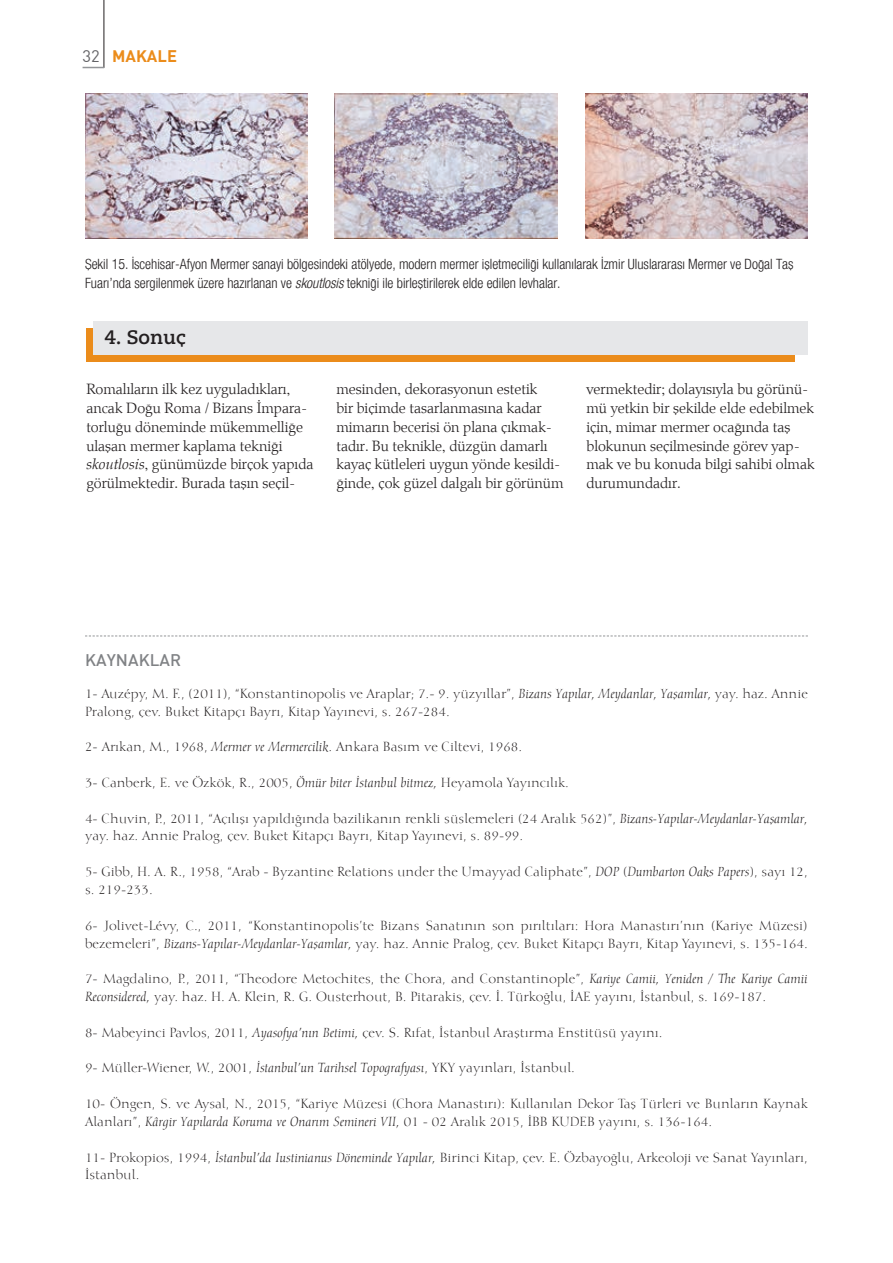
<style>
.page{position:relative;width:893px;height:1263px;background:#fff}
.page>*{position:absolute;margin:0;border:0;box-sizing:border-box;transform-origin:0 0}
.arabaslik{font:700 19.5px "Caecilia";color:#231f20}
.metin{font:500 16.5px "DIN Medium T";letter-spacing:.005em;color:#808285}
.t1{font:16.5px "dinbold T";color:#eb8c1b}
.metin-2{font:15px/18.8px "Palatino Light T";letter-spacing:-.005em;color:#231f20}
.resimalti{font:14.25px/18.3px "Helvetica LCT";color:#231f20}
.metin-3{font:12.75px/17.9px "Calligraph T";color:#231f20}
.s1{font-family:"DINPLAINT";color:#636366}
.s2{font-family:"Helvetica LCIT Italic"}
.s3{font-family:"Palatino Light Italic T"}
.s4{font-family:"Calligraph Italic T";font-style:italic}
</style>
<div class="page">
<hr style="left:104px;top:0;width:1px;height:68px;background:#231f20">
<svg style="left:83px;top:67px;width:21px;height:1px"></svg>
<img style="left:85px;top:94px;width:223px;height:145px">
<img style="left:335px;top:94px;width:222px;height:144px">
<img style="left:585px;top:94px;width:223px;height:144px">
<div style="left:86px;top:328px;width:709px;height:34px;background:#eb8c1b"></div>
<div style="left:93px;top:321px;width:715px;height:34px;background:#e6e7e9"></div>
<svg style="left:85px;top:636px;width:723px;height:1px"></svg>
<p class="t1" style="left:83px;top:46px;width:96px"><span class="s1">32</span> MAKALE</p>
<p class="resimalti" style="left:85px;top:255px;width:710px">Şekil 15. İscehisar-Afyon Mermer sanayi bölgesindeki atölyede, modern mermer işletmeciliği kullanılarak İzmir Uluslararası Mermer ve Doğal Taş<br>Fuarı’nda sergilenmek üzere hazırlanan ve <span class="s2">skoutlosis</span> tekniği ile birleştirilerek elde edilen levhalar.</p>
<p class="arabaslik" style="left:104px;top:326px;width:83px">4. Sonuç</p>
<p class="metin-2" style="left:86px;top:380px;width:229px">Romalıların ilk kez uyguladıkları, ancak Doğu Roma / Bizans İmpara&shy;torluğu döneminde mükemmelliğe ulaşan mermer kaplama tekniği <span class="s3">skoutlosis</span>, günümüzde birçok yapıda görülmektedir. Burada taşın seçil-</p>
<p class="metin-2" style="left:336px;top:380px;width:229px">mesinden, dekorasyonun estetik<br>bir biçimde tasarlanmasına kadar mimarın becerisi ön plana çıkmak&shy;tadır. Bu teknikle, düzgün damarlı kayaç kütleleri uygun yönde kesildi&shy;ğinde, çok güzel dalgalı bir görünüm</p>
<p class="metin-2" style="left:586px;top:380px;width:230px">vermektedir; dolayısıyla bu görünü&shy;mü yetkin bir şekilde elde edebilmek için, mimar mermer ocağında taş blokunun seçilmesinde görev yap&shy;mak ve bu konuda bilgi sahibi olmak durumundadır.</p>
<p class="metin" style="left:85px;top:649px;width:98px">KAYNAKLAR</p>
<p class="metin-3" style="left:85px;top:684px;width:724px">1- Auzépy, M. F., (2011), “Konstantinopolis ve Araplar; 7.- 9. yüzyıllar”, <span class="s4">Bizans Yapılar, Meydanlar, Yaşamlar,</span> yay. haz. Annie<br>Pralong, çev. Buket Kitapçı Bayrı, Kitap Yayınevi, s. 267-284.</p>
<p class="metin-3" style="left:85px;top:738px;width:439px">2- Arıkan, M., 1968, <span class="s4">Mermer ve Mermercilik</span>. Ankara Basım ve Ciltevi, 1968.</p>
<p class="metin-3" style="left:85px;top:774px;width:485px">3- Canberk, E. ve Özkök, R., 2005, <span class="s4">Ömür biter İstanbul bitmez,</span> Heyamola Yayıncılık.</p>
<p class="metin-3" style="left:85px;top:809px;width:724px">4- Chuvin, P., 2011, “Açılışı yapıldığında bazilikanın renkli süslemeleri (24 Aralık 562)”, <span class="s4">Bizans-Yapılar-Meydanlar-Yaşamlar, </span>yay. haz. Annie Pralog, çev. Buket Kitapçı Bayrı, Kitap Yayınevi, s. 89-99.</p>
<p class="metin-3" style="left:85px;top:863px;width:724px">5- Gibb, H. A. R., 1958, “Arab - Byzantine Relations under the Umayyad Caliphate”, <span class="s4">DOP</span> (<span class="s4">Dumbarton Oaks Papers</span>), sayı 12, s. 219-233.</p>
<p class="metin-3" style="left:85px;top:916px;width:724px">6- Jolivet-Lévy, C., 2011, “Konstantinopolis’te Bizans Sanatının son pırıltıları: Hora Manastırı’nın (Kariye Müzesi) bezemeleri”, <span class="s4">Bizans-Yapılar-Meydanlar-Yaşamlar,</span> yay. haz. Annie Pralog, çev. Buket Kitapçı Bayrı, Kitap Yayınevi, s. 135-164.</p>
<p class="metin-3" style="left:85px;top:970px;width:724px">7- Magdalino, P., 2011, “Theodore Metochites, the Chora, and Constantinople”, <span class="s4">Kariye Camii, Yeniden / The Kariye Camii<br>Reconsidered,</span> yay. haz. H. A. Klein, R. G. Ousterhout, B. Pitarakis, çev. İ. Türkoğlu, İAE yayını, İstanbul, s. 169-187.</p>
<p class="metin-3" style="left:85px;top:1023px;width:579px">8- Mabeyinci Pavlos, 2011, <span class="s4">Ayasofya’nın Betimi,</span> çev. S. Rıfat, İstanbul Araştırma Enstitüsü yayını.</p>
<p class="metin-3" style="left:85px;top:1059px;width:491px">9- Müller-Wiener, W., 2001, <span class="s4">İstanbul’un Tarihsel Topografyası</span>, YKY yayınları, İstanbul.</p>
<p class="metin-3" style="left:85px;top:1095px;width:724px">10- Öngen, S. ve Aysal, N., 2015, “Kariye Müzesi (Chora Manastırı): Kullanılan Dekor Taş Türleri ve Bunların Kaynak<br>Alanları”, <span class="s4">Kârgir Yapılarda Koruma ve Onarım Semineri VII,</span> 01 - 02 Aralık 2015, İBB KUDEB yayını, s. 136-164.</p>
<p class="metin-3" style="left:85px;top:1148px;width:724px">11- Prokopios, 1994, <span class="s4">İstanbul’da Iustinianus Döneminde Yapılar,</span> Birinci Kitap, çev. E. Özbayoğlu, Arkeoloji ve Sanat Yayınları,<br>İstanbul.</p>
</div>
